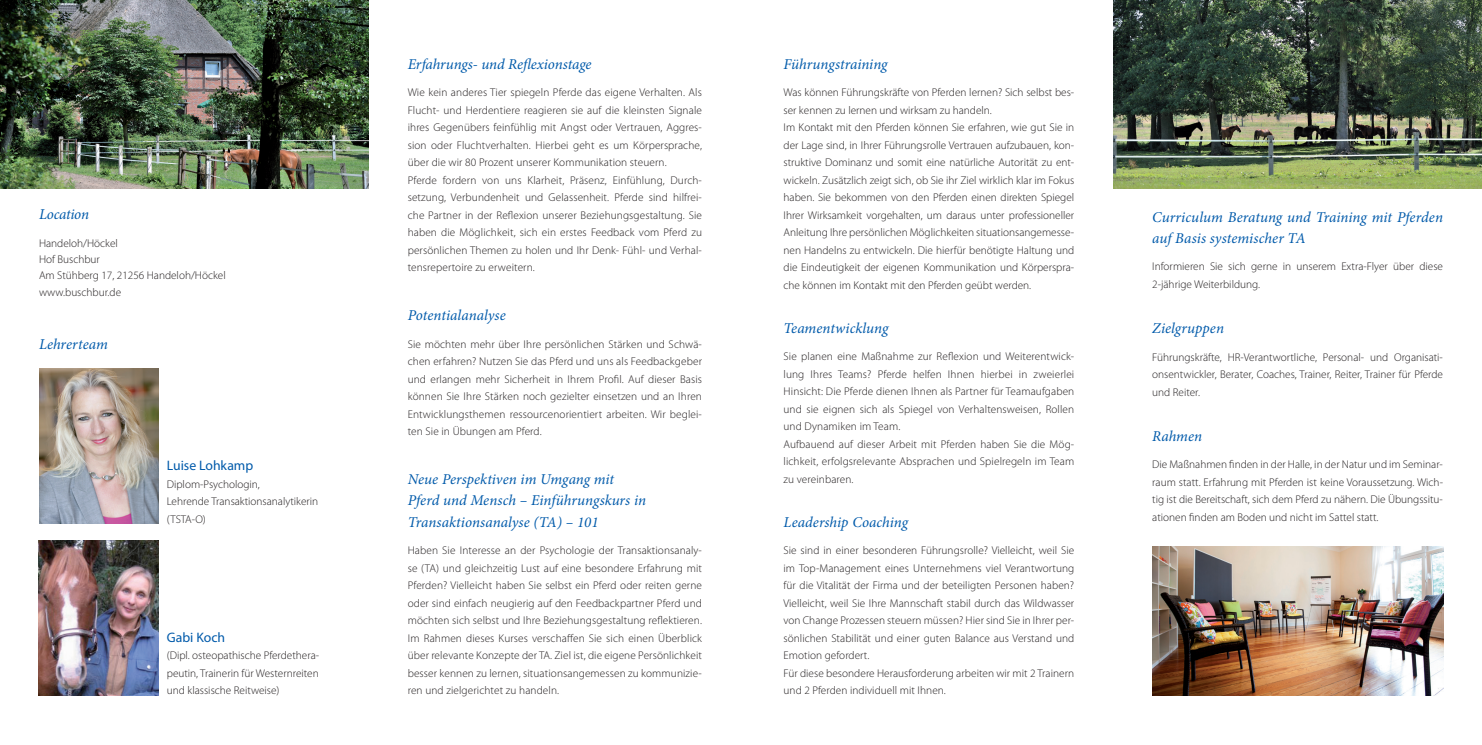
<style>
.page{position:relative;width:1482px;height:745px;background:#fff}
.page>*{position:absolute;margin:0;border:0;box-sizing:border-box;transform-origin:0 0}
.t1{font:italic 15px/21.2px "Minion Pro";color:#015aaa}
.t2{font:13.75px "Myriad Pro";color:#015aaa}
.t3{font:300 11.25px/17.5px "Myriad Pro";letter-spacing:.005em;color:#231f20}
</style>
<div class="page">
<img style="left:0;top:0;width:369px;height:188px">
<img style="left:1113px;top:0;width:368px;height:188px">
<img style="left:1152px;top:546px;width:290px;height:148px">
<img style="left:39px;top:368px;width:119px;height:155px">
<img style="left:39px;top:540px;width:119px;height:154px">
<h1 class="t1" style="left:39px;top:204px;width:51px">Location</h1>
<p class="t3" style="left:39px;top:235px;width:188px;line-height:16.2px">Handeloh/Höckel<br>Hof Buschbur<br>Am Stühberg 17, 21256 Handeloh/Höckel www.buschbur.de</p>
<h1 class="t1" style="left:39px;top:334px;width:70px">Lehrerteam</h1>
<p class="t2" style="left:167px;top:457px;width:88px">Luise Lohkamp</p>
<p class="t3" style="left:167px;top:475px;width:153px">Diplom-Psychologin,<br>Lehrende Transaktionsanalytikerin (TSTA-O)</p>
<p class="t2" style="left:167px;top:628px;width:60px">Gabi Koch</p>
<p class="t3" style="left:167px;top:646px;width:154px;text-align:justify">(Dipl. osteopathische Pferdethera&shy;peutin, Trainerin für Westernreiten und klassische Reitweise)</p>
<h1 class="t1" style="left:407px;top:53px;width:185px">Erfahrungs- und Reflexionstage</h1>
<p class="t3" style="left:407px;top:84px;width:296px">Wie kein anderes Tier spiegeln Pferde das eigene Verhalten. Als Flucht- und Herdentiere reagieren sie auf die kleinsten Signale ihres Gegenübers feinfühlig mit Angst oder Vertrauen, Aggres&shy;sion oder Fluchtverhalten. Hierbei geht es um Körpersprache, über die wir 80 Prozent unserer Kommunikation steuern.<br>Pferde fordern von uns Klarheit, Präsenz, Einfühlung, Durch&shy;setzung, Verbundenheit und Gelassenheit. Pferde sind hilfrei&shy;che Partner in der Reflexion unserer Beziehungsgestaltung. Sie haben die Möglichkeit, sich ein erstes Feedback vom Pferd zu persönlichen Themen zu holen und Ihr Denk- Fühl- und Verhal&shy;tensrepertoire zu erweitern.</p>
<h1 class="t1" style="left:407px;top:304px;width:99px">Potentialanalyse</h1>
<p class="t3" style="left:407px;top:335px;width:296px;text-align:justify">Sie möchten mehr über Ihre persönlichen Stärken und Schwä&shy;chen erfahren? Nutzen Sie das Pferd und uns als Feedbackgeber und erlangen mehr Sicherheit in Ihrem Profil. Auf dieser Basis können Sie Ihre Stärken noch gezielter einsetzen und an Ihren Entwicklungsthemen ressourcenorientiert arbeiten. Wir beglei&shy;ten Sie in Übungen am Pferd.</p>
<h1 class="t1" style="left:407px;top:468px;width:240px">Neue Perspektiven im Umgang mit<br>Pferd und Mensch – Einführungskurs in<br>Transaktionsanalyse (TA) – 101</h1>
<p class="t3" style="left:407px;top:541px;width:296px;text-align:justify">Haben Sie Interesse an der Psychologie der Transaktionsanaly&shy;se (TA) und gleichzeitig Lust auf eine besondere Erfahrung mit Pferden? Vielleicht haben Sie selbst ein Pferd oder reiten gerne oder sind einfach neugierig auf den Feedbackpartner Pferd und möchten sich selbst und Ihre Beziehungsgestaltung reflektieren.<br>Im Rahmen dieses Kurses verschaffen Sie sich einen Überblick über relevante Konzepte der TA. Ziel ist, die eigene Persönlichkeit besser kennen zu lernen, situationsangemessen zu kommunizie&shy;ren und zielgerichtet zu handeln.</p>
<h1 class="t1" style="left:783px;top:53px;width:105px">Führungstraining</h1>
<p class="t3" style="left:783px;top:84px;width:292px">Was können Führungskräfte von Pferden lernen? Sich selbst bes&shy;ser kennen zu lernen und wirksam zu handeln.<br>Im Kontakt mit den Pferden können Sie erfahren, wie gut Sie in der Lage sind, in Ihrer Führungsrolle Vertrauen aufzubauen, kon&shy;struktive Dominanz und somit eine natürliche Autorität zu ent&shy;wickeln. Zusätzlich zeigt sich, ob Sie ihr Ziel wirklich klar im Fokus haben. Sie bekommen von den Pferden einen direkten Spiegel Ihrer Wirksamkeit vorgehalten, um daraus unter professioneller Anleitung Ihre persönlichen Möglichkeiten situationsangemesse&shy;nen Handelns zu entwickeln. Die hierfür benötigte Haltung und die Eindeutigkeit der eigenen Kommunikation und Körperspra&shy;che können im Kontakt mit den Pferden geübt werden.</p>
<h1 class="t1" style="left:783px;top:317px;width:106px">Teamentwicklung</h1>
<p class="t3" style="left:783px;top:347px;width:292px">Sie planen eine Maßnahme zur Reflexion und Weiterentwick&shy;lung Ihres Teams? Pferde helfen Ihnen hierbei in zweierlei Hinsicht: Die Pferde dienen Ihnen als Partner für Teamaufgaben und sie eignen sich als Spiegel von Verhaltensweisen, Rollen und Dynamiken im Team.<br>Aufbauend auf dieser Arbeit mit Pferden haben Sie die Mög&shy;lichkeit, erfolgsrelevante Absprachen und Spielregeln im Team zu vereinbaren.</p>
<h1 class="t1" style="left:783px;top:511px;width:126px">Leadership Coaching</h1>
<p class="t3" style="left:783px;top:541px;width:292px">Sie sind in einer besonderen Führungsrolle? Vielleicht, weil Sie im Top-Management eines Unternehmens viel Verantwortung für die Vitalität der Firma und der beteiligten Personen haben?<br>Vielleicht, weil Sie Ihre Mannschaft stabil durch das Wildwasser von Change Prozessen steuern müssen? Hier sind Sie in Ihrer per&shy;sönlichen Stabilität und einer guten Balance aus Verstand und Emotion gefordert.<br>Für diese besondere Herausforderung arbeiten wir mit 2 Trainern und 2 Pferden individuell mit Ihnen.</p>
<h1 class="t1" style="left:1152px;top:206px;width:292px">Curriculum Beratung und Training mit Pferden auf Basis systemischer TA</h1>
<p class="t3" style="left:1152px;top:258px;width:292px">Informieren Sie sich gerne in unserem Extra-Flyer über diese<br>2-jährige Weiterbildung.</p>
<h1 class="t1" style="left:1152px;top:317px;width:73px">Zielgruppen</h1>
<p class="t3" style="left:1152px;top:348px;width:292px;text-align:justify">Führungskräfte, HR-Verantwortliche, Personal- und Organisati&shy;onsentwickler, Berater, Coaches, Trainer, Reiter, Trainer für Pferde und Reiter.</p>
<h1 class="t1" style="left:1152px;top:425px;width:51px">Rahmen</h1>
<p class="t3" style="left:1152px;top:455px;width:292px;text-align:justify">Die Maßnahmen finden in der Halle, in der Natur und im Seminar&shy;raum statt. Erfahrung mit Pferden ist keine Voraussetzung. Wich&shy;tig ist die Bereitschaft, sich dem Pferd zu nähern. Die Übungssitu&shy;ationen finden am Boden und nicht im Sattel statt.</p>
</div>
